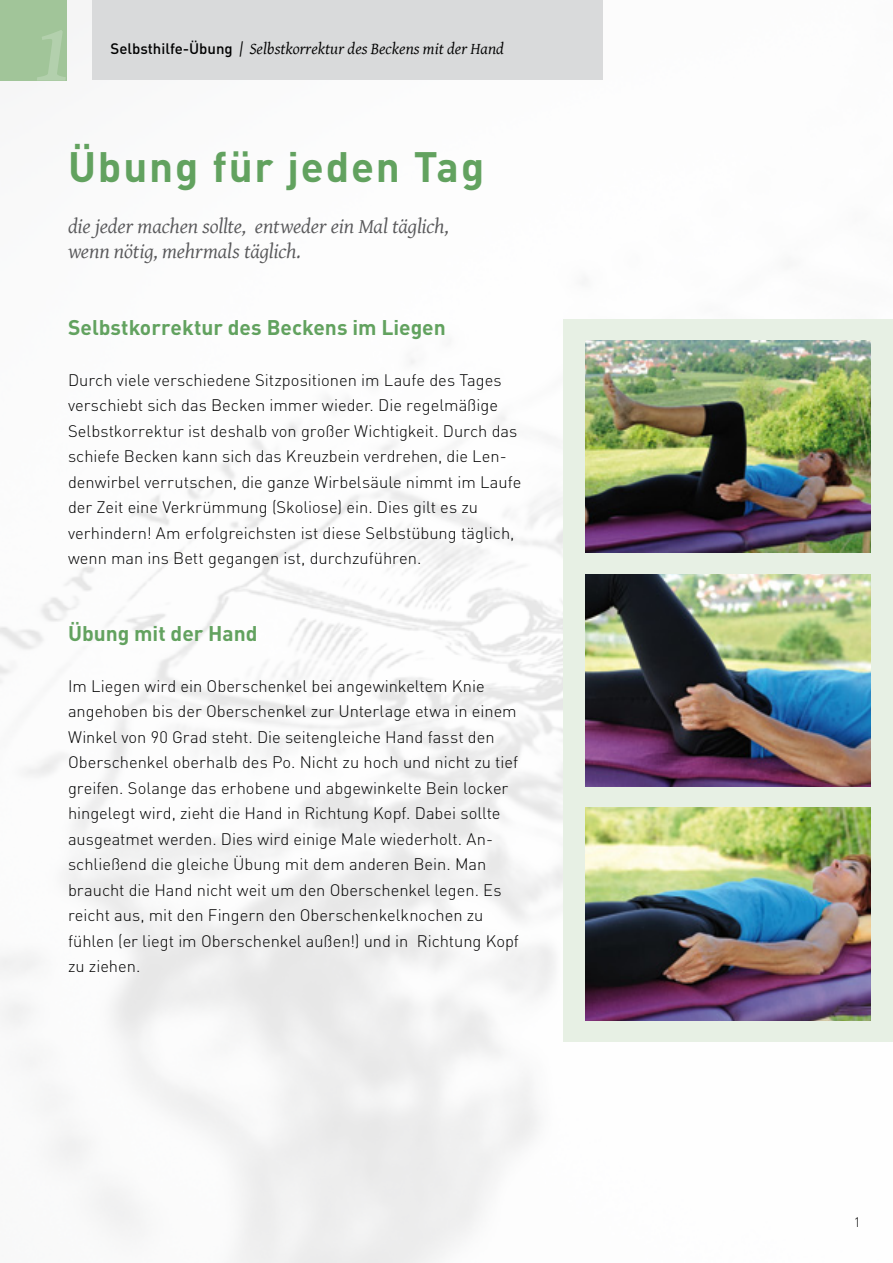
<style>
.page{position:relative;width:893px;height:1263px;background:#fff}
.page>*{position:absolute;margin:0;border:0;box-sizing:border-box;transform-origin:0 0}
.t1{font:700 42px "FFDIN";letter-spacing:.04em;color:#62a25f}
.t2{font:italic 21px/25.5px "Gentium Basic";letter-spacing:-.01em;color:#58585a}
.t3{font:700 21px "FFDIN";letter-spacing:-.005em;color:#62a25f}
.t4{font:300 16.5px/25.5px "FFDIN";color:#000}
.t5{font:italic 16.5px "Gentium Basic";color:#000}
.t6{font:300 13.5px "FFDIN";color:#000}
.s1{font-family:"FFDIN";font-weight:500;font-style:normal;font-size:15px}
</style>
<div class="page">
<div style="left:92px;top:0;width:511px;height:80px;background:#d9dadb"></div>
<div style="left:0;top:0;width:67px;height:80px;background:#a1c599"></div>
<div style="left:563px;top:319px;width:330px;height:723px;background:#e7f0e4"></div>
<img style="left:586px;top:574px;width:285px;height:213px">
<img style="left:586px;top:808px;width:285px;height:212px">
<img style="left:586px;top:340px;width:285px;height:213px">
<p class="t5" style="left:111px;top:37px;width:395px"><span class="s1">Selbsthilfe-Übung</span> | Selbstkorrektur des Beckens mit der Hand</p>
<h1 class="t1" style="left:68px;top:139px;width:418px">Übung für jeden Tag</h1>
<p class="t2" style="left:68px;top:212px;width:383px">die jeder machen sollte, entweder ein Mal täglich, wenn nötig, mehrmals täglich.</p>
<p class="t3" style="left:68px;top:313px;width:379px">Selbstkorrektur des Beckens im Liegen</p>
<p class="t4" style="left:68px;top:367px;width:455px">Durch viele verschiedene Sitzpositionen im Laufe des Tages verschiebt sich das Becken immer wieder. Die regelmäßige Selbstkorrektur ist deshalb von großer Wichtigkeit. Durch das schiefe Becken kann sich das Kreuzbein verdrehen, die Len&shy;denwirbel verrutschen, die ganze Wirbelsäule nimmt im Laufe der Zeit eine Verkrümmung (Skoliose) ein. Dies gilt es zu verhindern! Am erfolgreichsten ist diese Selbstübung täglich, wenn man ins Bett gegangen ist, durchzuführen.</p>
<p class="t3" style="left:68px;top:619px;width:191px">Übung mit der Hand</p>
<p class="t4" style="left:68px;top:673px;width:452px">Im Liegen wird ein Oberschenkel bei angewinkeltem Knie angehoben bis der Oberschenkel zur Unterlage etwa in einem Winkel von 90 Grad steht. Die seitengleiche Hand fasst den Oberschenkel oberhalb des Po. Nicht zu hoch und nicht zu tief greifen. Solange das erhobene und abgewinkelte Bein locker hingelegt wird, zieht die Hand in Richtung Kopf. Dabei sollte ausgeatmet werden. Dies wird einige Male wiederholt. An&shy;schließend die gleiche Übung mit dem anderen Bein. Man braucht die Hand nicht weit um den Oberschenkel legen. Es reicht aus, mit den Fingern den Oberschenkelknochen zu fühlen (er liegt im Oberschenkel außen!) und in Richtung Kopf zu ziehen.</p>
<p class="t6" style="left:854px;top:1214px;width:8px">1</p>
</div>
